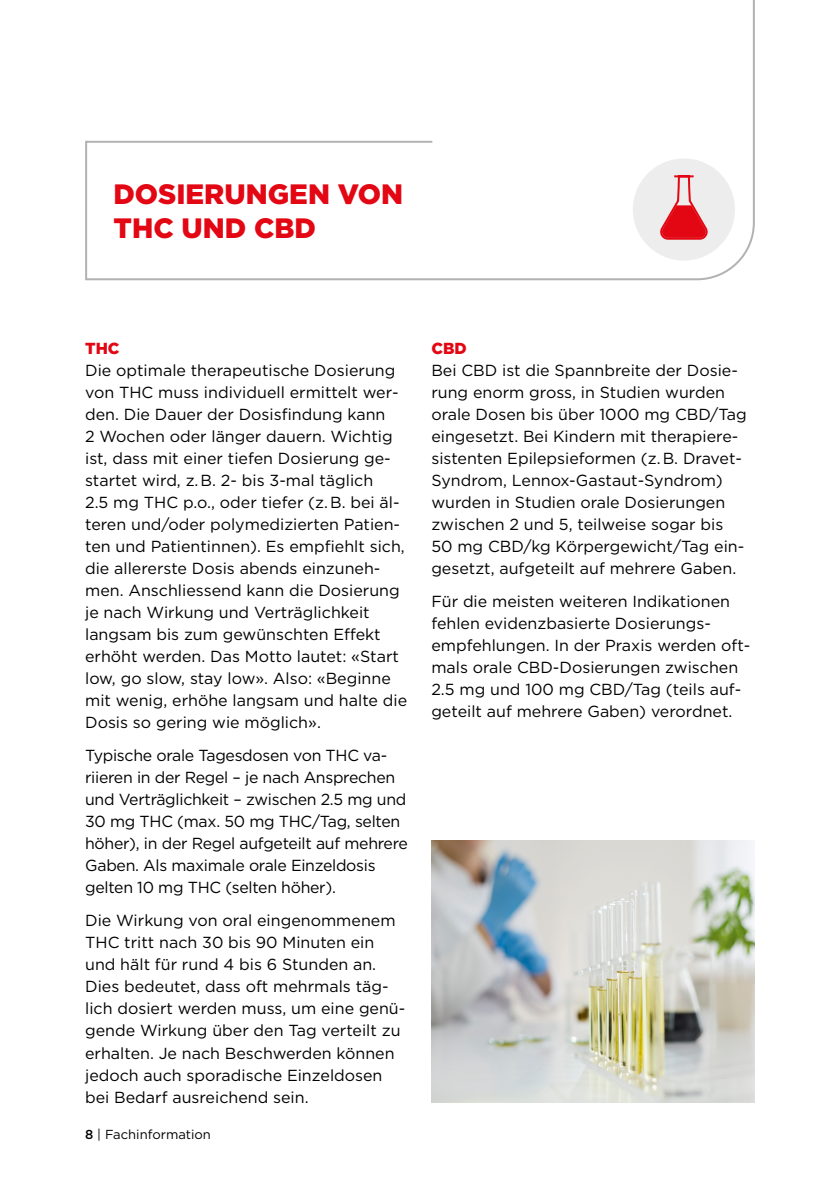
<style>
.page{position:relative;width:840px;height:1191px;background:#fff}
.page>*{position:absolute;margin:0;border:0;box-sizing:border-box;transform-origin:0 0}
.t1{font:900 28px/33.6px "Gotham";color:#e30613}
.t2{font:16px/22px "Gotham";color:#000}
.t3{font:16px/22px "Gotham";letter-spacing:-.02em;color:#000}
.t4{font:900 16px "Gotham";color:#e30613}
.t5{font:13px "Gotham";color:#000}
.s1{font-weight:500}
</style>
<div class="page">
<svg style="left:85px;top:0;width:670px;height:281px"></svg>
<div style="left:632px;top:158px;width:102px;height:102px;background:#ededed;border-radius:50%"></div>
<svg style="left:660px;top:175px;width:48px;height:65px"></svg>
<img style="left:431px;top:840px;width:323px;height:262px">
<h1 class="t1" style="left:113px;top:177px;width:291px">DOSIERUNGEN VON<br>THC UND CBD</h1>
<p class="t4" style="left:85px;top:337px;width:36px">THC</p>
<p class="t2" style="left:85px;top:358px;width:323px">Die optimale therapeutische Dosierung von THC muss individuell ermittelt wer&shy;den. Die Dauer der Dosisfindung kann<br>2 Wochen oder länger dauern. Wichtig ist, dass mit einer tiefen Dosierung ge&shy;startet wird, z. B. 2- bis 3-mal täglich<br>2.5 mg THC p.o., oder tiefer (z. B. bei äl&shy;teren und/oder polymedizierten Patien&shy;ten und Patientinnen). Es empfiehlt sich, die allererste Dosis abends einzuneh&shy;men. Anschliessend kann die Dosierung je nach Wirkung und Verträglichkeit langsam bis zum gewünschten Effekt erhöht werden. Das Motto lautet: «Start low, go slow, stay low». Also: «Beginne mit wenig, erhöhe langsam und halte die Dosis so gering wie möglich».</p>
<p class="t3" style="left:85px;top:744px;width:324px">Typische orale Tagesdosen von THC va&shy;riieren in der Regel – je nach Ansprechen und Verträglichkeit – zwischen 2.5 mg und 30 mg THC (max. 50 mg THC/Tag, selten höher), in der Regel aufgeteilt auf mehrere Gaben. Als maximale orale Einzeldosis gelten 10 mg THC (selten höher).</p>
<p class="t2" style="left:85px;top:909px;width:321px">Die Wirkung von oral eingenommenem THC tritt nach 30 bis 90 Minuten ein und hält für rund 4 bis 6 Stunden an.<br>Dies bedeutet, dass oft mehrmals täg&shy;lich dosiert werden muss, um eine genü&shy;gende Wirkung über den Tag verteilt zu erhalten. Je nach Beschwerden können jedoch auch sporadische Einzeldosen bei Bedarf ausreichend sein.</p>
<p class="t5" style="left:85px;top:1126px;width:127px"><span class="s1">8</span> | Fachinformation</p>
<p class="t4" style="left:431px;top:337px;width:37px">CBD</p>
<p class="t2" style="left:431px;top:358px;width:317px">Bei CBD ist die Spannbreite der Dosie&shy;rung enorm gross, in Studien wurden orale Dosen bis über 1000 mg CBD/Tag eingesetzt. Bei Kindern mit therapiere&shy;sistenten Epilepsieformen (z. B. Dravet-Syndrom, Lennox-Gastaut-Syndrom) wurden in Studien orale Dosierungen zwischen 2 und 5, teilweise sogar bis 50 mg CBD/kg Körpergewicht/Tag ein&shy;gesetzt, aufgeteilt auf mehrere Gaben.</p>
<p class="t2" style="left:431px;top:590px;width:320px">Für die meisten weiteren Indikationen fehlen evidenzbasierte Dosierungs&shy;empfehlungen. In der Praxis werden oft&shy;mals orale CBD-Dosierungen zwischen 2.5 mg und 100 mg CBD/Tag (teils auf&shy;geteilt auf mehrere Gaben) verordnet.</p>
</div>
